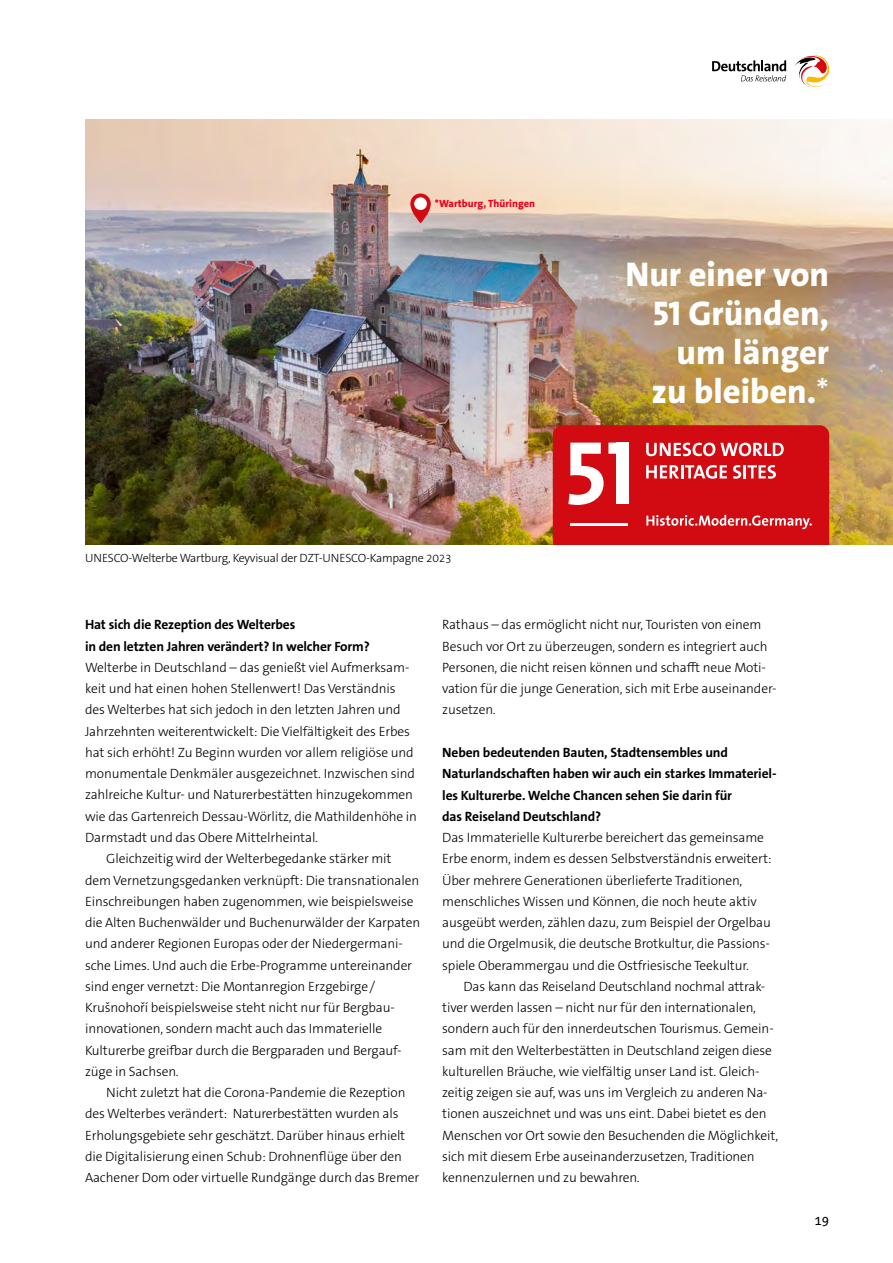
<style>
.page{position:relative;width:893px;height:1263px;background:#fff}
.page>*{position:absolute;margin:0;border:0;box-sizing:border-box;transform-origin:0 0}
.t1{font:34.5px/39px "The Sans LP8 Ex Bld";color:#fff;text-align:right}
.Copy_mit_Einzug{font:13.5px/21.3px "The Sans LP3 Lig";letter-spacing:-.01em;color:#000}
.Copy_ohne_Einzug{font:13.5px/21.3px "The Sans LP3 Lig";letter-spacing:-.01em;color:#000}
.t2{font:13.5px/21.3px "The Sans LP7 Bld";letter-spacing:-.01em;color:#000}
.t3{font:13.5px "The Sans LP5 Plain";color:#000}
.t4{font:12px "The Sans LP3 Lig";letter-spacing:-.02em;color:#000}
.t5{font:10.5px "The Sans LP8 Ex Bld";color:#e40521}
.s1{font-family:"The Sans LP5 Plain"}
</style>
<div class="page">
<img style="left:85px;top:119px;width:808px;height:425px">
<div style="left:589px;top:224px;width:277px;height:218px;background:#bf8300;opacity:.75"></div>
<svg style="left:410px;top:193px;width:21px;height:30px"></svg>
<div style="left:414px;top:197px;width:13px;height:13px;background:#fff;border-radius:50%"></div>
<svg style="left:553px;top:425px;width:276px;height:119px;background:#d82c32"></svg>
<svg style="left:795px;top:55px;width:34px;height:32px"></svg>
<svg style="left:712px;top:60px;width:74px;height:21px"></svg>
<p class="t5" style="left:435px;top:197px;width:102px">*Wartburg, Thüringen</p>
<p class="t4" style="left:85px;top:550px;width:368px">UNESCO-Welterbe Wartburg, Keyvisual der DZT-UNESCO-Kampagne 2023</p>
<p class="t1" style="left:625px;top:255px;width:205px">Nur einer von<br>51 Gründen, um länger<br>zu bleiben.<span class="s1">*</span></p>
<h2 class="t2" style="left:85px;top:614px;width:286px">Hat sich die Rezeption des Welterbes<br>in den letzten Jahren verändert? In welcher Form?</h2>
<p class="Copy_ohne_Einzug" style="left:85px;top:657px;width:334px">Welterbe in Deutschland – das genießt viel Aufmerksam&shy;keit und hat einen hohen Stellenwert! Das Verständnis des Welterbes hat sich jedoch in den letzten Jahren und Jahrzehnten weiterentwickelt: Die Vielfältigkeit des Erbes hat sich erhöht! Zu Beginn wurden vor allem religiöse und monumentale Denkmäler ausgezeichnet. Inzwischen sind zahlreiche Kultur- und Naturerbestätten hinzugekommen wie das Gartenreich Dessau-Wörlitz, die Mathildenhöhe in Darmstadt und das Obere Mittelrheintal.</p>
<p class="Copy_mit_Einzug" style="left:85px;top:848px;width:337px;text-indent:21px">Gleichzeitig wird der Welterbegedanke stärker mit dem Vernetzungsgedanken verknüpft: Die transnationalen Einschreibungen haben zugenommen, wie beispielsweise die Alten Buchenwälder und Buchenurwälder der Karpaten und anderer Regionen Europas oder der Niedergermani&shy;sche Limes. Und auch die Erbe-Programme untereinander sind enger vernetzt: Die Montanregion Erzgebirge/ Krušnohoří beispielsweise steht nicht nur für Bergbau&shy;innovationen, sondern macht auch das Immaterielle Kulturerbe greifbar durch die Bergparaden und Bergauf&shy;züge in Sachsen.</p>
<p class="Copy_mit_Einzug" style="left:85px;top:1082px;width:336px;text-indent:21px">Nicht zuletzt hat die Corona-Pandemie die Rezeption des Welterbes verändert: Naturerbestätten wurden als Erholungsgebiete sehr geschätzt. Darüber hinaus erhielt die Digitalisierung einen Schub: Drohnenflüge über den Aachener Dom oder virtuelle Rundgänge durch das Bremer</p>
<p class="Copy_mit_Einzug" style="left:442px;top:614px;width:336px">Rathaus – das ermöglicht nicht nur, Touristen von einem Besuch vor Ort zu überzeugen, sondern es integriert auch Personen, die nicht reisen können und schafft neue Moti&shy;vation für die junge Generation, sich mit Erbe auseinander&shy;zusetzen.</p>
<h2 class="t2" style="left:442px;top:742px;width:336px">Neben bedeutenden Bauten, Stadtensembles und Naturlandschaften haben wir auch ein starkes Immateriel&shy;les Kulturerbe. Welche Chancen sehen Sie darin für<br>das Reiseland Deutschland?</h2>
<p class="Copy_ohne_Einzug" style="left:442px;top:827px;width:331px">Das Immaterielle Kulturerbe bereichert das gemeinsame Erbe enorm, indem es dessen Selbstverständnis erweitert:<br>Über mehrere Generationen überlieferte Traditionen, menschliches Wissen und Können, die noch heute aktiv ausgeübt werden, zählen dazu, zum Beispiel der Orgelbau und die Orgelmusik, die deutsche Brotkultur, die Passions&shy;spiele Oberammergau und die Ostfriesische Teekultur.</p>
<p class="Copy_mit_Einzug" style="left:442px;top:976px;width:337px;text-indent:21px">Das kann das Reiseland Deutschland nochmal attrak&shy;tiver werden lassen – nicht nur für den internationalen, sondern auch für den innerdeutschen Tourismus. Gemein&shy;sam mit den Welterbestätten in Deutschland zeigen diese kulturellen Bräuche, wie vielfältig unser Land ist. Gleich&shy;zeitig zeigen sie auf, was uns im Vergleich zu anderen Na&shy;tionen auszeichnet und was uns eint. Dabei bietet es den Menschen vor Ort sowie den Besuchenden die Möglichkeit, sich mit diesem Erbe auseinanderzusetzen, Traditionen kennenzulernen und zu bewahren.</p>
<p class="t3" style="left:814px;top:1211px;width:16px">19</p>
</div>
